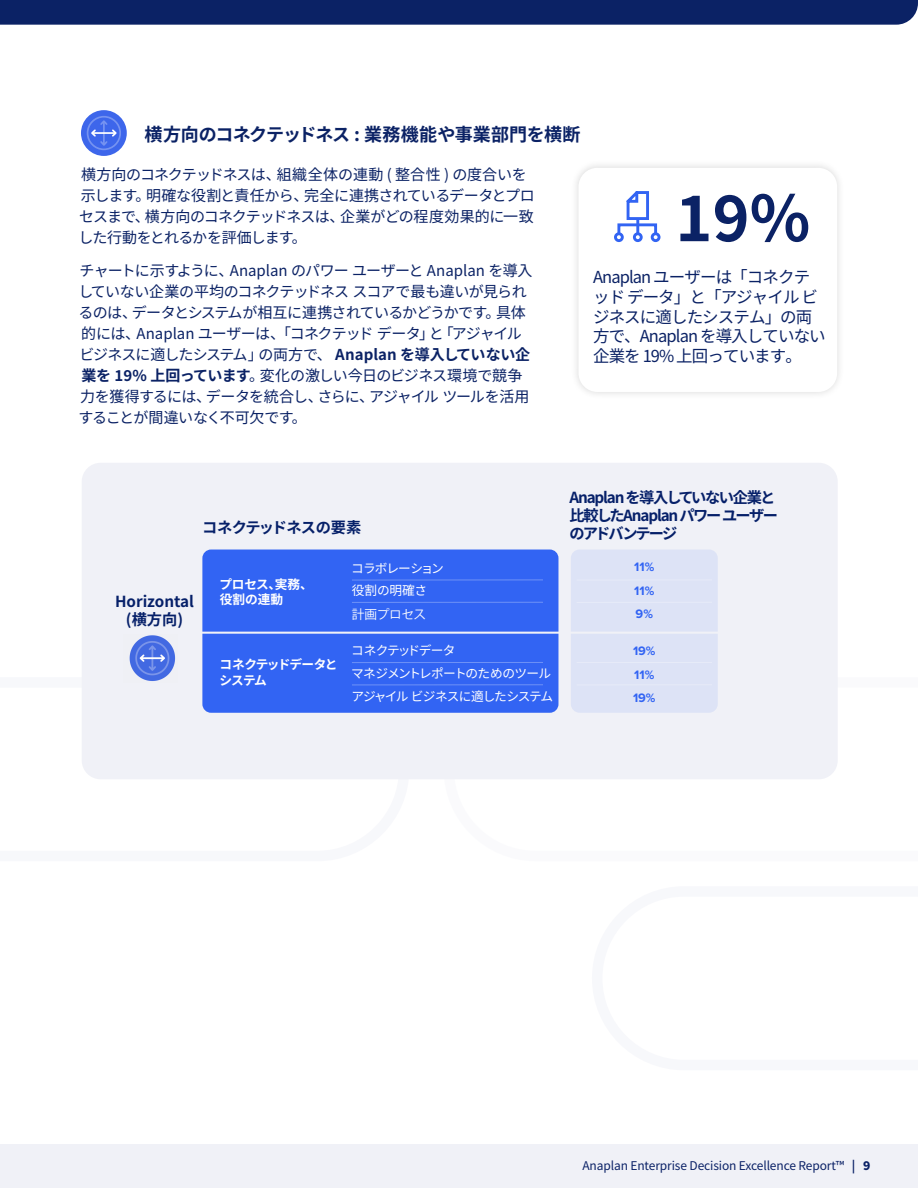
<style>
.page{position:relative;width:918px;height:1188px;background:#fff}
.page>*{position:absolute;margin:0;border:0;box-sizing:border-box;transform-origin:0 0}
.t1{font:700 63px "Source Han Sans JP";color:#0b2265}
.t2{font:700 18px "Source Han Sans JP";letter-spacing:-.015em;color:#0b2265}
.t3{font:16.5px/19.8px "Source Han Sans JP";letter-spacing:-.055em;color:#0b2265}
.t4{font:700 15.3px/18.3px "Source Han Sans JP";letter-spacing:-.095em;color:#062069}
.t5{font:700 15.3px/18.3px "Source Han Sans JP";color:#062069;text-align:center}
.t6{font:700 15.3px "Source Han Sans JP";letter-spacing:-.04em;color:#062069}
.t7{font:15px/21px "Source Han Sans JP";letter-spacing:-.04em;color:#0b2265}
.t8{font:12.75px/23px "Source Han Sans JP";letter-spacing:-.065em;color:#fff}
.t9{font:700 12.75px/24.3px "Proxima Nova";color:#3264f3}
.t10{font:700 12.75px/15.3px "Source Han Sans JP";letter-spacing:-.085em;color:#fff}
.t11{font:700 12.75px/15.3px "Source Han Sans JP";color:#fff}
.t12{font:12.75px "Koz Go Pr 6 N";letter-spacing:-.03em;color:#fff}
.t13{font:12px "Source Han Sans JP";letter-spacing:-.01em;color:#0a2166}
.s1{font-weight:700}
.s2{font-weight:800}
</style>
<div class="page">
<div style="left:0;top:0;width:918px;height:25px;background:#0b2265"></div>
<div style="left:0;top:1145px;width:918px;height:43px;background:#f0f1f7"></div>
<div style="left:570px;top:160px;width:276px;height:240px;background:#f8f8f8"></div>
<div style="left:579px;top:168px;width:258px;height:224px;background:#fff;border-radius:19px"></div>
<div style="left:82px;top:463px;width:756px;height:316px;background:#f0f1f7;border-radius:19px"></div>
<div style="left:81px;top:110px;width:46px;height:46px;background:#3d66eb;border-radius:50%"></div>
<div style="left:87px;top:116px;width:34px;height:34px;border:2px solid #fff;border-radius:50%"></div>
<svg style="left:89px;top:120px;width:29px;height:26px"></svg>
<div style="left:202px;top:550px;width:356px;height:163px;background:#3264f3"></div>
<hr style="left:352px;top:579px;width:191px;height:2px;background:#fff">
<hr style="left:352px;top:602px;width:191px;height:1px;background:#fff">
<hr style="left:352px;top:662px;width:191px;height:1px;background:#fff">
<hr style="left:352px;top:684px;width:191px;height:1px;background:#fff">
<div style="left:571px;top:550px;width:147px;height:163px;background:#dde3f6"></div>
<hr style="left:577px;top:579px;width:135px;height:2px;background:#fff">
<hr style="left:577px;top:602px;width:135px;height:1px;background:#fff">
<hr style="left:577px;top:662px;width:135px;height:1px;background:#fff">
<hr style="left:577px;top:684px;width:135px;height:1px;background:#fff">
<div style="left:617px;top:223px;width:40px;height:12px;border:3px solid #3264f3"></div>
<hr style="left:636px;top:219px;width:3px;height:14px;background:#3264f3">
<div style="left:651px;top:232px;width:10px;height:10px;border:3px solid #3264f3;border-radius:50%"></div>
<div style="left:633px;top:232px;width:10px;height:10px;border:3px solid #3264f3;border-radius:50%"></div>
<div style="left:614px;top:232px;width:10px;height:10px;border:3px solid #3264f3;border-radius:50%"></div>
<svg style="left:626px;top:191px;width:23px;height:30px"></svg>
<img style="left:129px;top:635px;width:47px;height:46px">
<p class="t2" style="left:145px;top:125px;width:438px">横方向のコネクテッドネス : 業務機能や事業部門を横断</p>
<p class="t7" style="left:79px;top:164px;width:458px">横方向のコネクテッドネスは、組織全体の連動 ( 整合性 ) の度合いを示します。明確な役割と責任から、完全に連携されているデータとプロセスまで、横方向のコネクテッドネスは、企業がどの程度効果的に一致した行動をとれるかを評価します。</p>
<p class="t7" style="left:78px;top:260px;width:456px">チャートに示すように、Anaplan のパワー ユーザーと Anaplan を導入していない企業の平均のコネクテッドネス スコアで最も違いが見られるのは、データとシステムが相互に連携されているかどうかです。具体的には、Anaplan ユーザーは、「コネクテッド データ」と「アジャイルビジネスに適したシステム」の両方で、 <span class="s1">Anaplan を導入していない企業を 19% 上回っています</span>。変化の激しい今日のビジネス環境で競争力を獲得するには、データを統合し、さらに、アジャイル ツールを活用することが間違いなく不可欠です。</p>
<h1 class="t1" style="left:675px;top:183px;width:137px">19%</h1>
<p class="t3" style="left:593px;top:267px;width:234px">Anaplan ユーザーは「コネクテッド データ」と「アジャイル ビジネスに適したシステム」の両方で、Anaplan を導入していない企業を 19% 上回っています。</p>
<p class="t6" style="left:202px;top:519px;width:161px">コネクテッドネスの要素</p>
<p class="t5" style="left:115px;top:592px;width:81px">Horizontal (横方向)</p>
<p class="t11" style="left:219px;top:577px;width:95px">プロセス、実務、役割の連動</p>
<p class="t10" style="left:220px;top:657px;width:120px">コネクテッドデータとシステム</p>
<p class="t8" style="left:351px;top:557px;width:94px">コラボレーション役割の明確さ</p>
<p class="t12" style="left:352px;top:607px;width:76px">計画プロセス</p>
<p class="t8" style="left:351px;top:639px;width:203px">コネクテッドデータ<br>マネジメントレポートのためのツールアジャイル ビジネスに適したシステム</p>
<p class="t4" style="left:569px;top:488px;width:210px">Anaplan を導入していない企業と比較したAnaplan パワー ユーザーのアドバンテージ</p>
<p class="t9" style="left:634px;top:554px;width:22px">11%<br>11%</p>
<p class="t9" style="left:636px;top:602px;width:19px">9%</p>
<p class="t9" style="left:633px;top:638px;width:24px">19%<br>11%</p>
<p class="t9" style="left:633px;top:686px;width:24px">19%</p>
<p class="t13" style="left:582px;top:1159px;width:290px">Anaplan Enterprise Decision Excellence Report™ <span class="s1">|</span> <span class="s2">9</span></p>
</div>
